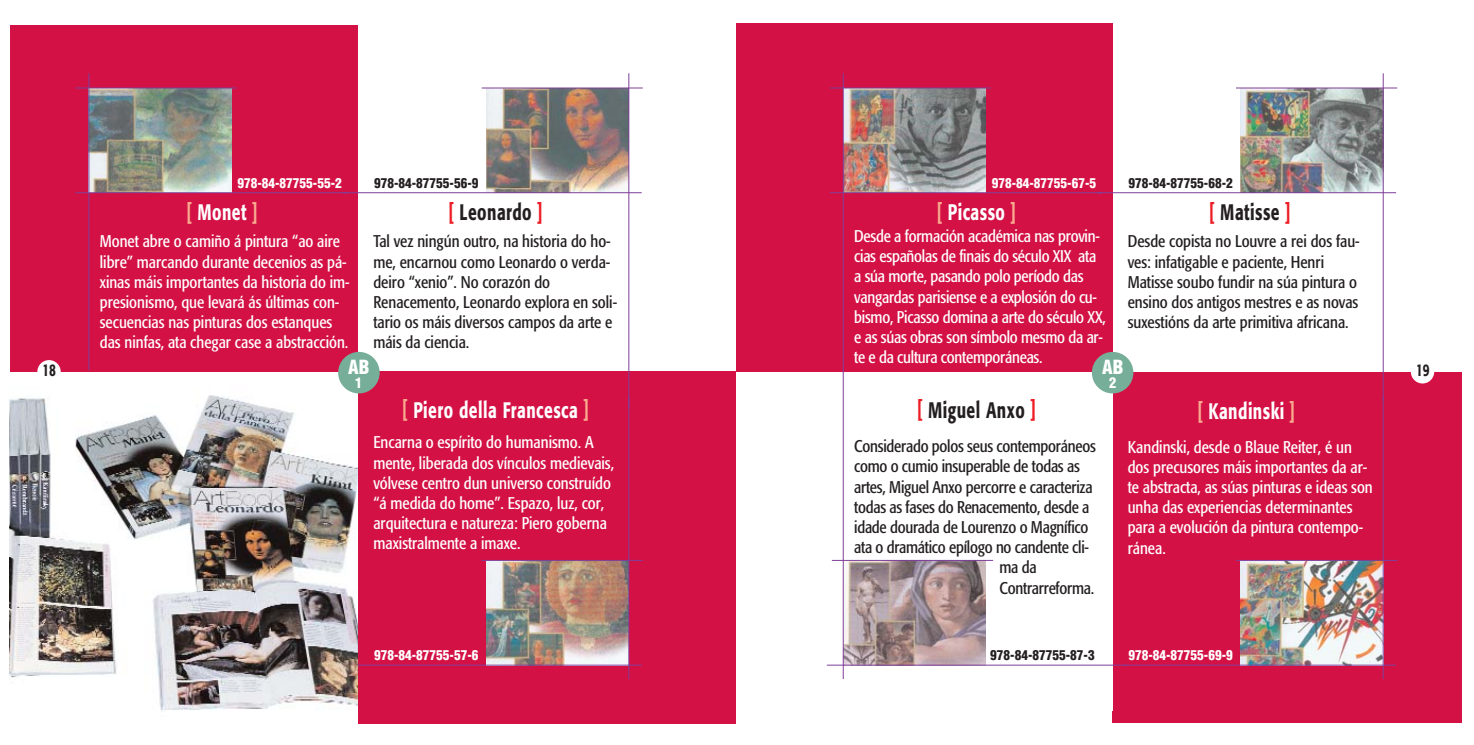
<style>
.page{position:relative;width:1474px;height:745px;background:#fff}
.page>*{position:absolute;margin:0;border:0;box-sizing:border-box;transform-origin:0 0}
.t1{font:500 22.22px "Formata";letter-spacing:.03em;color:#fff;scale:.7 1}
.t2{font:500 22.22px "Formata";letter-spacing:.03em;color:#231f20;scale:.7 1}
.t3{font:900 condensed 19.07px "Helvetica";color:#fff}
.t4{font:condensed 16.8px/20.1px "Formata";color:#fff}
.t5{font:condensed 16.8px/20.1px "Formata";color:#231f20}
.t6{font:500 16.8px "Formata";color:#231f20;scale:.7 1}
.t7{font:900 condensed 14.35px "Helvetica";color:#fff}
.t8{font:900 condensed 13.3px "Helvetica";color:#fff}
.t9{font:900 condensed 13.3px "Helvetica";color:#231f20}
.s1{color:#f9aa8f}
.s2{color:#ed1c24}
</style>
<div class="page">
<div style="left:1112px;top:371px;width:349px;height:351px;background:#d31145"></div>
<div style="left:736px;top:23px;width:376px;height:348px;background:#d31145"></div>
<img style="left:844px;top:89px;width:141px;height:103px">
<img style="left:1240px;top:89px;width:142px;height:103px">
<hr style="left:829px;top:88px;width:161px;height:1px;background:#7f3f98">
<hr style="left:1235px;top:88px;width:162px;height:1px;background:#7f3f98">
<hr style="left:829px;top:192px;width:273px;height:1px;background:#7f3f98">
<hr style="left:1097px;top:192px;width:298px;height:1px;background:#7f3f98">
<hr style="left:843px;top:73px;width:1px;height:298px;background:#7f3f98">
<hr style="left:1382px;top:73px;width:1px;height:327px;background:#7f3f98">
<img style="left:1240px;top:560px;width:142px;height:104px">
<hr style="left:1235px;top:559px;width:162px;height:1px;background:#7f3f98">
<hr style="left:1123px;top:664px;width:272px;height:1px;background:#7f3f98">
<hr style="left:1382px;top:396px;width:1px;height:282px;background:#7f3f98">
<div style="left:1091px;top:351px;width:42px;height:42px;background:#76ae99;border-radius:50%"></div>
<img style="left:844px;top:560px;width:141px;height:104px">
<hr style="left:831px;top:559px;width:162px;height:1px;background:#7f3f98">
<hr style="left:826px;top:664px;width:300px;height:1px;background:#7f3f98">
<hr style="left:843px;top:370px;width:1px;height:308px;background:#7f3f98">
<div style="left:358px;top:371px;width:378px;height:352px;background:#d31145"></div>
<img style="left:9px;top:371px;width:349px;height:340px">
<div style="left:10px;top:25px;width:348px;height:346px;background:#d31145"></div>
<img style="left:90px;top:89px;width:141px;height:103px">
<img style="left:486px;top:89px;width:142px;height:103px">
<div style="left:338px;top:351px;width:41px;height:42px;background:#76ae99;border-radius:50%"></div>
<hr style="left:75px;top:88px;width:161px;height:1px;background:#7f3f98">
<hr style="left:481px;top:88px;width:162px;height:1px;background:#7f3f98">
<hr style="left:75px;top:192px;width:273px;height:1px;background:#7f3f98">
<hr style="left:343px;top:192px;width:298px;height:1px;background:#7f3f98">
<hr style="left:89px;top:73px;width:1px;height:297px;background:#7f3f98">
<hr style="left:628px;top:73px;width:1px;height:335px;background:#7f3f98">
<img style="left:486px;top:560px;width:142px;height:104px">
<hr style="left:481px;top:559px;width:162px;height:1px;background:#7f3f98">
<hr style="left:358px;top:664px;width:283px;height:1px;background:#7f3f98">
<hr style="left:628px;top:396px;width:1px;height:282px;background:#7f3f98">
<div style="left:1410px;top:360px;width:24px;height:23px;background:#fff;border-radius:50%"></div>
<div style="left:37px;top:360px;width:24px;height:23px;background:#fff;border-radius:50%"></div>
<p class="t8" style="left:237px;top:178px;width:106px">978-84-87755-55-2</p>
<p class="t9" style="left:374px;top:178px;width:106px">978-84-87755-56-9</p>
<p class="t8" style="left:991px;top:178px;width:106px">978-84-87755-67-5</p>
<p class="t9" style="left:1128px;top:178px;width:106px">978-84-87755-68-2</p>
<h1 class="t1" style="left:186px;top:202px;width:103px"><span class="s1">[</span> Monet <span class="s1">]</span></h1>
<h1 class="t2" style="left:448px;top:202px;width:136px"><span class="s2">[</span> Leonardo <span class="s2">]</span></h1>
<h1 class="t1" style="left:936px;top:202px;width:115px"><span class="s1">[</span> Picasso <span class="s1">]</span></h1>
<h1 class="t2" style="left:1209px;top:202px;width:118px"><span class="s2">[</span> Matisse <span class="s2">]</span></h1>
<p class="t4" style="left:854px;top:227px;width:253px">Desde a formación académica nas provin&shy;cias españolas de finais do século XIX ata a súa morte, pasando polo período das vangardas parisiense e a explosión do cu&shy;bismo, Picasso domina a arte do século XX, e as súas obras son símbolo mesmo da ar&shy;te e da cultura contemporáneas.</p>
<p class="t4" style="left:100px;top:232px;width:251px">Monet abre o camiño á pintura “ao aire libre” marcando durante decenios as pá&shy;xinas máis importantes da historia do im&shy;presionismo, que levará ás últimas con&shy;secuencias nas pinturas dos estanques das ninfas, ata chegar case a abstracción.</p>
<p class="t5" style="left:373px;top:232px;width:245px">Tal vez ningún outro, na historia do ho&shy;me, encarnou como Leonardo o verda&shy;deiro “xenio”. No corazón do<br>Renacemento, Leonardo explora en soli&shy;tario os máis diversos campos da arte e máis da ciencia.</p>
<p class="t5" style="left:1127px;top:232px;width:233px">Desde copista no Louvre a rei dos fau&shy;ves: infatigable e paciente, Henri Matisse soubo fundir na súa pintura o ensino dos antigos mestres e as novas suxestións da arte primitiva africana.</p>
<p class="t3" style="left:348px;top:359px;width:23px">AB</p>
<p class="t7" style="left:355px;top:377px;width:9px">1</p>
<p class="t3" style="left:1102px;top:359px;width:23px">AB</p>
<p class="t7" style="left:1109px;top:377px;width:9px">2</p>
<p class="t6" style="left:42px;top:362px;width:21px">18</p>
<p class="t6" style="left:1416px;top:362px;width:21px">19</p>
<h1 class="t1" style="left:402px;top:399px;width:268px"><span class="s1">[</span> Piero della Francesca <span class="s1">]</span></h1>
<h1 class="t2" style="left:917px;top:399px;width:171px"><span class="s2">[</span> Miguel Anxo <span class="s2">]</span></h1>
<h1 class="t1" style="left:1197px;top:401px;width:141px"><span class="s1">[</span> Kandinski <span class="s1">]</span></h1>
<p class="t4" style="left:373px;top:433px;width:242px">Encarna o espírito do humanismo. A mente, liberada dos vínculos medievais, vólvese centro dun universo construído “á medida do home”. Espazo, luz, cor, arquitectura e natureza: Piero goberna maxistralmente a imaxe.</p>
<p class="t5" style="left:854px;top:437px;width:243px">Considerado polos seus contemporáneos</p>
<p class="t5" style="left:854px;top:457px;width:227px">como o cumio insuperable de todas as</p>
<p class="t5" style="left:854px;top:477px;width:240px">artes, Miguel Anxo percorre e caracteriza</p>
<p class="t5" style="left:854px;top:497px;width:237px">todas as fases do Renacemento, desde a</p>
<p class="t5" style="left:854px;top:518px;width:236px">idade dourada de Lourenzo o Magnífico</p>
<p class="t5" style="left:854px;top:538px;width:236px">ata o dramático epílogo no candente cli-</p>
<p class="t5" style="left:999px;top:558px;width:39px">ma da</p>
<p class="t5" style="left:999px;top:578px;width:96px">Contrarreforma.</p>
<p class="t4" style="left:1127px;top:437px;width:247px">Kandinski, desde o Blaue Reiter, é un dos precusores máis importantes da ar&shy;te abstracta, as súas pinturas e ideas son unha das experiencias determinantes para a evolución da pintura contempo&shy;ránea.</p>
<p class="t8" style="left:374px;top:650px;width:106px">978-84-87755-57-6</p>
<p class="t9" style="left:990px;top:650px;width:106px">978-84-87755-87-3</p>
<p class="t8" style="left:1128px;top:650px;width:106px">978-84-87755-69-9</p>
</div>
